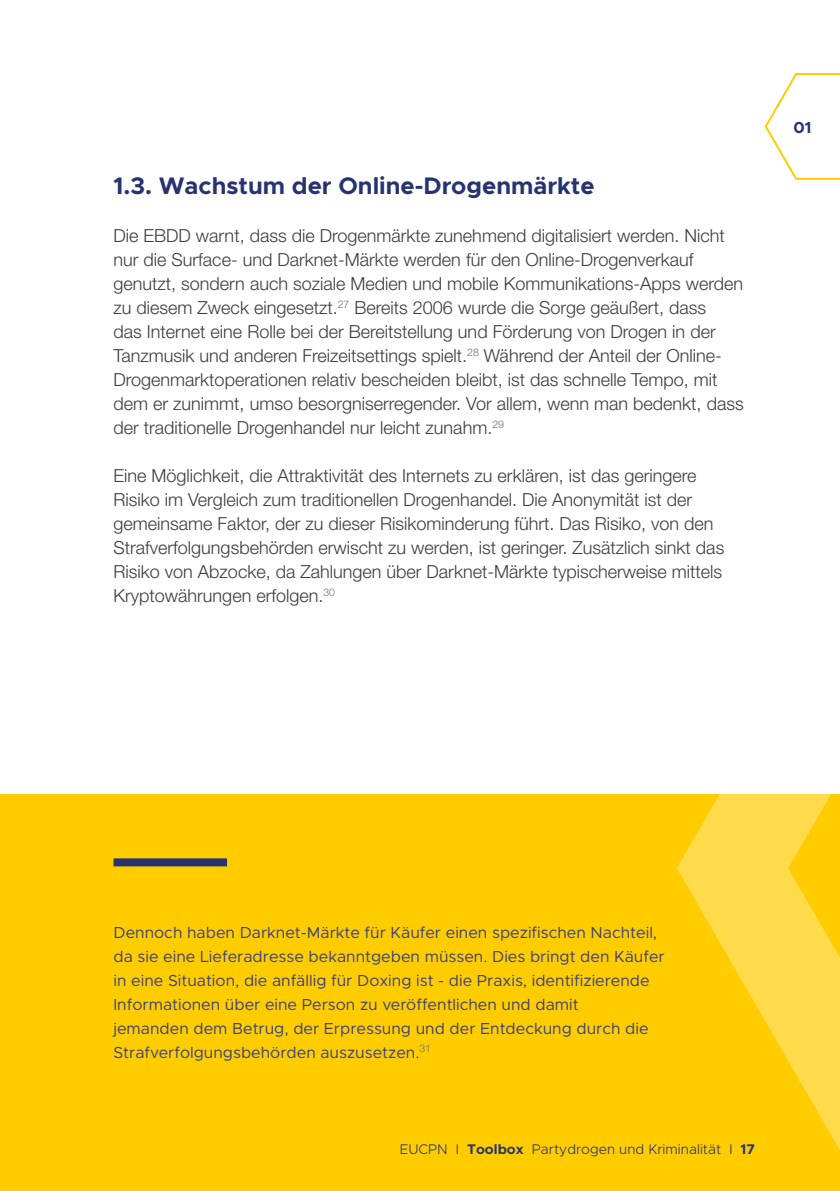
<style>
.page{position:relative;width:840px;height:1191px;background:#fff}
.page>*{position:absolute;margin:0;border:0;box-sizing:border-box;transform-origin:0 0}
.t1{font:700 24px "Metropolis";color:#273371}
.t2{font:300 18px/24px "Helvetica Neue LT Pro";color:#3c3c3b}
.t3{font:16px/24px "Metropolis";color:#3b407b}
.t4{font:700 16px "Metropolis";color:#273371}
.t5{font:300 14px "Metropolis";color:#273371}
.s1{font-weight:700}
</style>
<div class="page">
<div style="left:0;top:794px;width:839px;height:397px;background:#fc0"></div>
<svg style="left:677px;top:794px;width:162px;height:355px"></svg>
<div style="left:113px;top:858px;width:114px;height:8px;background:#273371"></div>
<svg style="left:764px;top:73px;width:75px;height:107px"></svg>
<h1 class="t1" style="left:113px;top:171px;width:482px">1.3. Wachstum der Online-Drogenmärkte</h1>
<p class="t2" style="left:113px;top:223px;width:631px">Die EBDD warnt, dass die Drogenmärkte zunehmend digitalisiert werden. Nicht nur die Surface- und Darknet-Märkte werden für den Online-Drogenverkauf genutzt, sondern auch soziale Medien und mobile Kommunikations-Apps werden zu diesem Zweck eingesetzt.<sup>27</sup> Bereits 2006 wurde die Sorge geäußert, dass<br>das Internet eine Rolle bei der Bereitstellung und Förderung von Drogen in der Tanzmusik und anderen Freizeitsettings spielt.<sup>28</sup> Während der Anteil der Online-Drogenmarktoperationen relativ bescheiden bleibt, ist das schnelle Tempo, mit dem er zunimmt, umso besorgniserregender. Vor allem, wenn man bedenkt, dass der traditionelle Drogenhandel nur leicht zunahm.<sup>29</sup></p>
<p class="t2" style="left:113px;top:463px;width:612px">Eine Möglichkeit, die Attraktivität des Internets zu erklären, ist das geringere Risiko im Vergleich zum traditionellen Drogenhandel. Die Anonymität ist der gemeinsame Faktor, der zu dieser Risikominderung führt. Das Risiko, von den Strafverfolgungsbehörden erwischt zu werden, ist geringer. Zusätzlich sinkt das Risiko von Abzocke, da Zahlungen über Darknet-Märkte typischerweise mittels Kryptowährungen erfolgen.<sup>30</sup></p>
<p class="t4" style="left:793px;top:117px;width:19px">01</p>
<p class="t3" style="left:113px;top:921px;width:552px">Dennoch haben Darknet-Märkte für Käufer einen spezifischen Nachteil, da sie eine Lieferadresse bekanntgeben müssen. Dies bringt den Käufer in eine Situation, die anfällig für Doxing ist - die Praxis, identifizierende Informationen über eine Person zu veröffentlichen und damit<br>jemanden dem Betrug, der Erpressung und der Entdeckung durch die Strafverfolgungsbehörden auszusetzen.<sup>31</sup></p>
<p class="t5" style="left:399px;top:1140px;width:356px">EUCPN I <span class="s1">Toolbox</span> Partydrogen und Kriminalität I <span class="s1">17</span></p>
</div>
